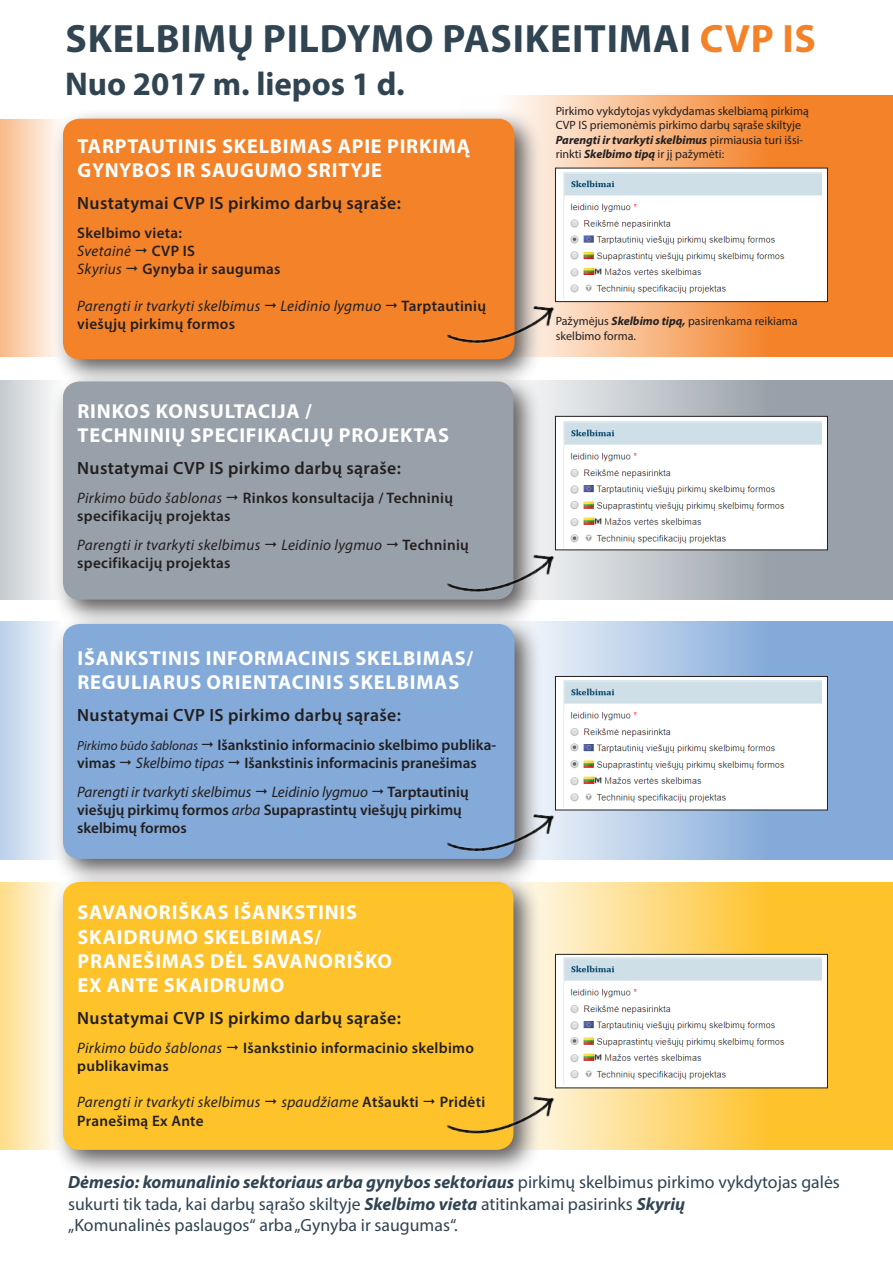
<style>
.page{position:relative;width:893px;height:1263px;background:#fff}
.page>*{position:absolute;margin:0;border:0;box-sizing:border-box;transform-origin:0 0}
.t1{font:700 39.6px "Myriad Pro";letter-spacing:.02em;color:#314452}
.t2{font:700 33px "Myriad Pro";color:#314452}
.t3{font:700 20.25px/24.3px "Myriad Pro";letter-spacing:.04em;color:#fff}
.t4{font:17.7px/21.3px "Myriad Pro";color:#314452}
.t5{font:600 17.7px "Myriad Pro";letter-spacing:.02em;color:#231f20}
.t6{font:600 15.15px "Myriad Pro";letter-spacing:.02em;color:#231f20}
.t7{font:italic 15.15px "Myriad Pro";letter-spacing:.02em;color:#231f20}
.t8{font:600 15.15px/18.3px "Myriad Pro";color:#231f20}
.t9{font:italic 15.15px "Myriad Pro";color:#231f20}
.t10{font:italic 13.2px "Myriad Pro";color:#231f20}
.t11{font:12px/14.4px "Myriad Pro";color:#231f20}
.s1{color:#f48229}
.s2{font-weight:700;font-style:italic}
.s3{font-weight:400;font-style:italic}
.s4{font-weight:600;font-style:normal}
</style>
<div class="page">
<svg style="left:542px;top:883px;width:351px;height:267px;background:#fdcf5b"></svg>
<svg style="left:543px;top:621px;width:350px;height:239px;background:#9dbce0"></svg>
<svg style="left:508px;top:96px;width:385px;height:261px;background:#f59e5a"></svg>
<svg style="left:542px;top:381px;width:351px;height:219px;background:#adb4ba"></svg>
<svg style="left:0;top:883px;width:52px;height:267px;background:#feeab7"></svg>
<svg style="left:0;top:621px;width:52px;height:239px;background:#d5e2f1"></svg>
<svg style="left:0;top:120px;width:52px;height:237px;background:#fad4b7"></svg>
<svg style="left:0;top:381px;width:52px;height:219px;background:#dbdee1"></svg>
<div style="left:52px;top:108px;width:491px;height:280px;background:#231f20;opacity:.75"></div>
<div style="left:63px;top:119px;width:451px;height:240px;background:#f48229;border-radius:17px"></div>
<div style="left:52px;top:370px;width:490px;height:258px;background:#231f20;opacity:.75"></div>
<div style="left:63px;top:381px;width:450px;height:219px;background:#98a1a9;border-radius:17px"></div>
<div style="left:52px;top:871px;width:490px;height:307px;background:#231f20;opacity:.75"></div>
<div style="left:63px;top:882px;width:450px;height:268px;background:#fec22a;border-radius:17px"></div>
<div style="left:52px;top:613px;width:491px;height:274px;background:#231f20;opacity:.75"></div>
<div style="left:63px;top:624px;width:451px;height:235px;background:#83aad9;border-radius:17px"></div>
<div style="left:555px;top:416px;width:272px;height:134px;background:#fff"></div>
<div style="left:555px;top:416px;width:273px;height:134px;border:1px solid #231f20"></div>
<div style="left:555px;top:168px;width:272px;height:134px;background:#fff"></div>
<div style="left:555px;top:168px;width:273px;height:134px;border:1px solid #231f20"></div>
<div style="left:555px;top:676px;width:272px;height:134px;background:#fff"></div>
<div style="left:555px;top:676px;width:273px;height:134px;border:1px solid #231f20"></div>
<div style="left:555px;top:954px;width:272px;height:134px;background:#fff"></div>
<div style="left:555px;top:954px;width:273px;height:134px;border:1px solid #231f20"></div>
<img style="left:563px;top:172px;width:259px;height:127px">
<img style="left:437px;top:536px;width:125px;height:87px">
<img style="left:437px;top:795px;width:125px;height:87px">
<img style="left:437px;top:1077px;width:125px;height:87px">
<img style="left:437px;top:287px;width:125px;height:87px">
<img style="left:561px;top:421px;width:261px;height:128px">
<img style="left:561px;top:680px;width:261px;height:128px">
<img style="left:561px;top:957px;width:261px;height:128px">
<p class="t1" style="left:66px;top:13px;width:752px">SKELBIMŲ PILDYMO PASIKEITIMAI <span class="s1">CVP IS</span></p>
<p class="t2" style="left:65px;top:63px;width:341px">Nuo 2017 m. liepos 1 d.</p>
<p class="t3" style="left:77px;top:134px;width:394px">TARPTAUTINIS SKELBIMAS APIE PIRKIMĄ<br>GYNYBOS IR SAUGUMO SRITYJE</p>
<p class="t5" style="left:77px;top:192px;width:325px">Nustatymai CVP IS pirkimo darbų sąraše:</p>
<p class="t6" style="left:77px;top:223px;width:106px">Skelbimo vieta:</p>
<p class="t7" style="left:77px;top:242px;width:55px">Svetainė</p>
<p class="t6" style="left:152px;top:241px;width:45px">CVP IS</p>
<p class="t7" style="left:77px;top:260px;width:46px">Skyrius</p>
<p class="t6" style="left:143px;top:260px;width:140px">Gynyba ir saugumas</p>
<p class="t7" style="left:77px;top:296px;width:185px">Parengti ir tvarkyti skelbimus</p>
<p class="t7" style="left:281px;top:296px;width:102px">Leidinio lygmuo</p>
<p class="t6" style="left:402px;top:296px;width:86px">Tarptautinių</p>
<p class="t6" style="left:77px;top:314px;width:159px">viešųjų pirkimų formos</p>
<p class="t11" style="left:556px;top:103px;width:255px">Pirkimo vykdytojas vykdydamas skelbiamą pirkimą CVP IS priemonėmis pirkimo darbų sąraše skiltyje <span class="s2">Parengti ir tvarkyti skelbimus</span> pirmiausia turi išsi&shy;rinkti <span class="s2">Skelbimo tipą</span> ir jį pažymėti:</p>
<p class="t11" style="left:556px;top:314px;width:243px">Pažymėjus <span class="s2">Skelbimo tipą,</span> pasirenkama reikiama skelbimo forma.</p>
<p class="t3" style="left:77px;top:398px;width:236px">RINKOS KONSULTACIJA /</p>
<p class="t3" style="left:77px;top:423px;width:373px">TECHNINIŲ SPECIFIKACIJŲ PROJEKTAS</p>
<p class="t5" style="left:77px;top:457px;width:325px">Nustatymai CVP IS pirkimo darbų sąraše:</p>
<p class="t7" style="left:77px;top:488px;width:146px">Pirkimo būdo šablonas</p>
<p class="t6" style="left:243px;top:488px;width:212px">Rinkos konsultacija / Techninių</p>
<p class="t6" style="left:77px;top:506px;width:155px">specifikacijų projektas</p>
<p class="t7" style="left:77px;top:535px;width:185px">Parengti ir tvarkyti skelbimus</p>
<p class="t7" style="left:281px;top:535px;width:102px">Leidinio lygmuo</p>
<p class="t6" style="left:402px;top:535px;width:68px">Techninių</p>
<p class="t6" style="left:77px;top:553px;width:155px">specifikacijų projektas</p>
<p class="t3" style="left:77px;top:645px;width:397px">IŠANKSTINIS INFORMACINIS SKELBIMAS/<br>REGULIARUS ORIENTACINIS SKELBIMAS</p>
<p class="t5" style="left:77px;top:704px;width:325px">Nustatymai CVP IS pirkimo darbų sąraše:</p>
<p class="t10" style="left:77px;top:737px;width:122px">Pirkimo būdo šablonas</p>
<p class="t8" style="left:217px;top:735px;width:280px">Išankstinio informacinio skelbimo publika-</p>
<p class="t6" style="left:77px;top:753px;width:40px">vimas</p>
<p class="t9" style="left:136px;top:753px;width:90px">Skelbimo tipas</p>
<p class="t8" style="left:244px;top:753px;width:234px">Išankstinis informacinis pranešimas</p>
<p class="t9" style="left:77px;top:782px;width:176px">Parengti ir tvarkyti skelbimus</p>
<p class="t9" style="left:272px;top:782px;width:98px">Leidinio lygmuo</p>
<p class="t8" style="left:77px;top:782px;width:393px;text-indent:310px">Tarptautinių viešųjų pirkimų formos <span class="s3">arba</span> Supaprastintų viešųjų pirkimų skelbimų formos</p>
<p class="t3" style="left:77px;top:900px;width:281px">SAVANORIŠKAS IŠANKSTINIS</p>
<p class="t3" style="left:77px;top:924px;width:245px">SKAIDRUMO SKELBIMAS/</p>
<p class="t3" style="left:77px;top:948px;width:316px">PRANEŠIMAS DĖL SAVANORIŠKO</p>
<p class="t3" style="left:77px;top:973px;width:208px">EX ANTE SKAIDRUMO</p>
<p class="t5" style="left:77px;top:1007px;width:325px">Nustatymai CVP IS pirkimo darbų sąraše:</p>
<p class="t7" style="left:77px;top:1038px;width:146px">Pirkimo būdo šablonas</p>
<p class="t6" style="left:243px;top:1038px;width:232px">Išankstinio informacinio skelbimo</p>
<p class="t6" style="left:77px;top:1056px;width:93px">publikavimas</p>
<p class="t7" style="left:77px;top:1093px;width:185px">Parengti ir tvarkyti skelbimus</p>
<p class="t7" style="left:281px;top:1093px;width:139px">spaudžiame <span class="s4">Atšaukti</span></p>
<p class="t6" style="left:440px;top:1093px;width:47px">Pridėti</p>
<p class="t6" style="left:77px;top:1111px;width:128px">Pranešimą Ex Ante</p>
<p class="t4" style="left:68px;top:1171px;width:773px"><span class="s2">Dėmesio: komunalinio sektoriaus arba gynybos sektoriaus</span> pirkimų skelbimus pirkimo vykdytojas galės sukurti tik tada, kai darbų sąrašo skiltyje <span class="s2">Skelbimo vieta</span> atitinkamai pasirinks <span class="s2">Skyrių</span></p>
<p class="t4" style="left:68px;top:1214px;width:391px">„Komunalinės paslaugos“ arba „Gynyba ir saugumas“.</p>
</div>
